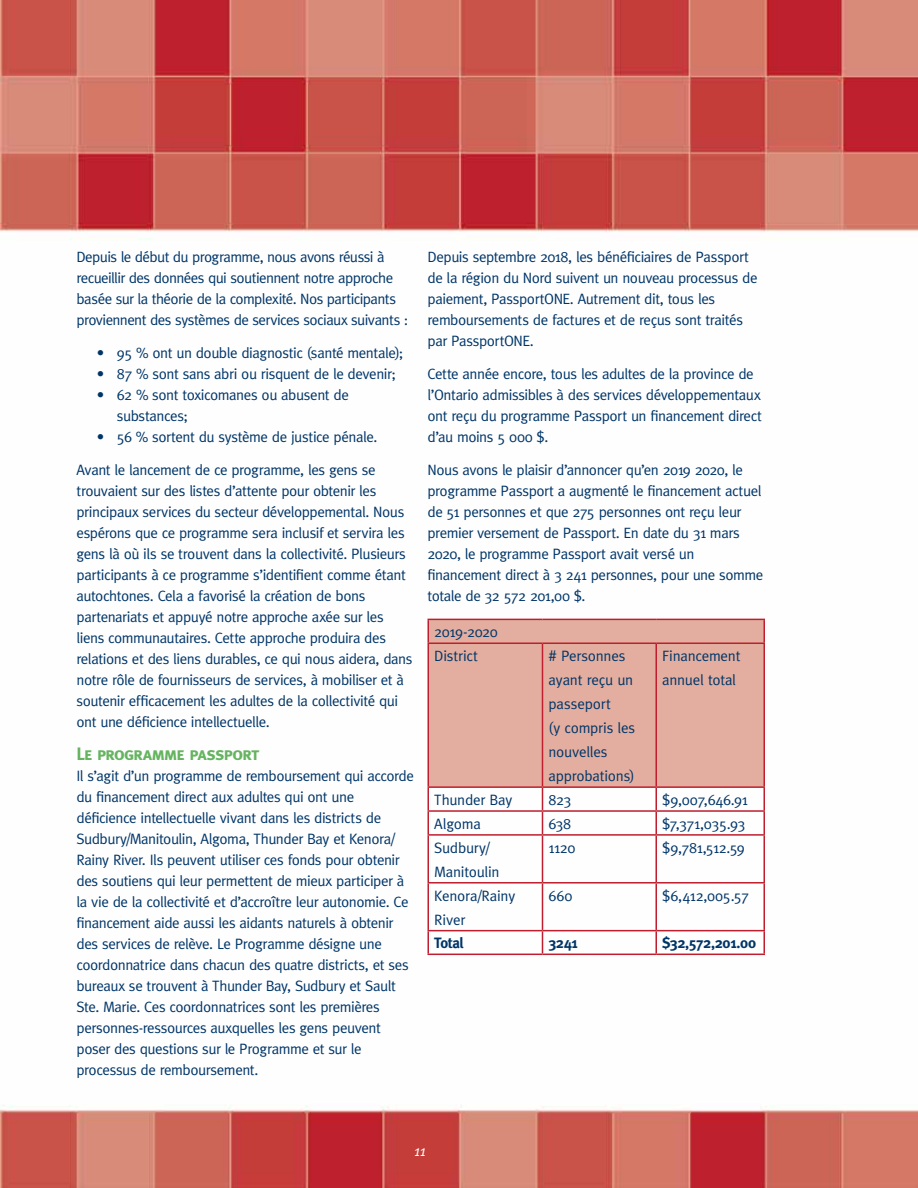
<style>
.page{position:relative;width:918px;height:1188px;background:#fff}
.page>*{position:absolute;margin:0;border:0;box-sizing:border-box;transform-origin:0 0}
.t1{font:18px "Meta Bold Caps";letter-spacing:-.045em;color:#65b460}
.t2{font:15px/21px "Meta";letter-spacing:-.03em;color:#003568}
.t3{font:700 15px "Meta";letter-spacing:-.035em;color:#003568}
.t4{font:italic 15px "Meta";color:#fff}
</style>
<div class="page">
<img style="left:0;top:0;width:918px;height:1188px">
<div style="left:429px;top:620px;width:334px;height:166px;background:#e3ae9f"></div>
<hr style="left:427px;top:619px;width:115px;height:1px;background:#be1e2d">
<hr style="left:427px;top:620px;width:2px;height:23px;background:#be1e2d">
<hr style="left:542px;top:619px;width:114px;height:1px;background:#be1e2d">
<hr style="left:656px;top:619px;width:109px;height:1px;background:#be1e2d">
<hr style="left:763px;top:620px;width:2px;height:23px;background:#be1e2d">
<hr style="left:427px;top:643px;width:115px;height:1px;background:#be1e2d">
<hr style="left:427px;top:644px;width:2px;height:142px;background:#be1e2d">
<hr style="left:542px;top:643px;width:114px;height:1px;background:#be1e2d">
<hr style="left:542px;top:644px;width:1px;height:142px;background:#be1e2d">
<hr style="left:656px;top:643px;width:109px;height:1px;background:#be1e2d">
<hr style="left:655px;top:644px;width:2px;height:142px;background:#be1e2d">
<hr style="left:763px;top:644px;width:2px;height:142px;background:#be1e2d">
<hr style="left:427px;top:786px;width:115px;height:2px;background:#be1e2d">
<hr style="left:427px;top:788px;width:2px;height:22px;background:#be1e2d">
<hr style="left:542px;top:786px;width:114px;height:2px;background:#be1e2d">
<hr style="left:656px;top:786px;width:109px;height:2px;background:#be1e2d">
<hr style="left:655px;top:788px;width:2px;height:22px;background:#be1e2d">
<hr style="left:763px;top:788px;width:2px;height:22px;background:#be1e2d">
<hr style="left:427px;top:810px;width:115px;height:2px;background:#be1e2d">
<hr style="left:427px;top:812px;width:2px;height:22px;background:#be1e2d">
<hr style="left:542px;top:810px;width:114px;height:2px;background:#be1e2d">
<svg style="left:542px;top:788px;width:1px;height:46px"></svg>
<hr style="left:656px;top:810px;width:109px;height:2px;background:#be1e2d">
<hr style="left:655px;top:812px;width:2px;height:22px;background:#be1e2d">
<hr style="left:763px;top:812px;width:2px;height:22px;background:#be1e2d">
<hr style="left:427px;top:834px;width:115px;height:2px;background:#be1e2d">
<hr style="left:427px;top:836px;width:2px;height:46px;background:#be1e2d">
<hr style="left:542px;top:834px;width:114px;height:2px;background:#be1e2d">
<hr style="left:542px;top:836px;width:1px;height:46px;background:#be1e2d">
<hr style="left:656px;top:834px;width:109px;height:2px;background:#be1e2d">
<hr style="left:655px;top:836px;width:2px;height:46px;background:#be1e2d">
<hr style="left:763px;top:836px;width:2px;height:46px;background:#be1e2d">
<hr style="left:427px;top:882px;width:115px;height:2px;background:#be1e2d">
<hr style="left:427px;top:884px;width:2px;height:46px;background:#be1e2d">
<hr style="left:542px;top:882px;width:114px;height:2px;background:#be1e2d">
<hr style="left:542px;top:884px;width:1px;height:46px;background:#be1e2d">
<hr style="left:656px;top:882px;width:109px;height:2px;background:#be1e2d">
<hr style="left:655px;top:884px;width:2px;height:46px;background:#be1e2d">
<hr style="left:763px;top:884px;width:2px;height:46px;background:#be1e2d">
<hr style="left:427px;top:930px;width:115px;height:1px;background:#be1e2d">
<hr style="left:427px;top:931px;width:2px;height:23px;background:#be1e2d">
<hr style="left:542px;top:930px;width:114px;height:1px;background:#be1e2d">
<svg style="left:542px;top:931px;width:1px;height:23px"></svg>
<hr style="left:656px;top:930px;width:109px;height:1px;background:#be1e2d">
<hr style="left:655px;top:931px;width:2px;height:23px;background:#be1e2d">
<hr style="left:763px;top:931px;width:2px;height:23px;background:#be1e2d">
<hr style="left:427px;top:954px;width:115px;height:1px;background:#be1e2d">
<hr style="left:542px;top:954px;width:114px;height:1px;background:#be1e2d">
<hr style="left:656px;top:954px;width:109px;height:1px;background:#be1e2d">
<p class="t2" style="left:76px;top:246px;width:333px">Depuis le début du programme, nous avons réussi à recueillir des données qui soutiennent notre approche basée sur la théorie de la complexité. Nos participants proviennent des systèmes de services sociaux suivants :</p>
<p class="t2" style="left:97px;top:342px;width:308px">• 95 % ont un double diagnostic (santé mentale);</p>
<p class="t2" style="left:97px;top:363px;width:301px">• 87 % sont sans abri ou risquent de le devenir;</p>
<p class="t2" style="left:117px;top:384px;width:233px;text-indent:-20px">• 62 % sont toxicomanes ou abusent de substances;</p>
<p class="t2" style="left:97px;top:426px;width:282px">• 56 % sortent du système de justice pénale.</p>
<p class="t2" style="left:76px;top:459px;width:338px">Avant le lancement de ce programme, les gens se trouvaient sur des listes d’attente pour obtenir les principaux services du secteur développemental. Nous espérons que ce programme sera inclusif et servira les gens là où ils se trouvent dans la collectivité. Plusieurs participants à ce programme s’identifient comme étant autochtones. Cela a favorisé la création de bons partenariats et appuyé notre approche axée sur les liens communautaires. Cette approche produira des relations et des liens durables, ce qui nous aidera, dans notre rôle de fournisseurs de services, à mobiliser et à soutenir efficacement les adultes de la collectivité qui ont une déficience intellectuelle.</p>
<p class="t1" style="left:76px;top:743px;width:185px">Le programme passport</p>
<p class="t2" style="left:76px;top:765px;width:339px">Il s’agit d’un programme de remboursement qui accorde du financement direct aux adultes qui ont une déficience intellectuelle vivant dans les districts de Sudbury/Manitoulin, Algoma, Thunder Bay et Kenora/ Rainy River. Ils peuvent utiliser ces fonds pour obtenir des soutiens qui leur permettent de mieux participer à la vie de la collectivité et d’accroître leur autonomie. Ce financement aide aussi les aidants naturels à obtenir des services de relève. Le Programme désigne une coordonnatrice dans chacun des quatre districts, et ses bureaux se trouvent à Thunder Bay, Sudbury et Sault Ste. Marie. Ces coordonnatrices sont les premières personnes-ressources auxquelles les gens peuvent poser des questions sur le Programme et sur le processus de remboursement.</p>
<p class="t2" style="left:427px;top:246px;width:332px">Depuis septembre 2018, les bénéficiaires de Passport de la région du Nord suivent un nouveau processus de paiement, PassportONE. Autrement dit, tous les remboursements de factures et de reçus sont traités par PassportONE.</p>
<p class="t2" style="left:427px;top:363px;width:336px">Cette année encore, tous les adultes de la province de l’Ontario admissibles à des services développementaux ont reçu du programme Passport un financement direct d’au moins 5 000 $.</p>
<p class="t2" style="left:427px;top:459px;width:337px">Nous avons le plaisir d’annoncer qu’en 2019 2020, le programme Passport a augmenté le financement actuel de 51 personnes et que 275 personnes ont reçu leur premier versement de Passport. En date du 31 mars 2020, le programme Passport avait versé un financement direct à 3 241 personnes, pour une somme totale de 32 572 201,00 $.</p>
<p class="t2" style="left:434px;top:620px;width:65px;line-height:23.9px">2019-2020<br>District</p>
<p class="t2" style="left:549px;top:644px;width:88px;line-height:24px"># Personnes ayant reçu un passeport<br>(y compris les nouvelles approbations)</p>
<p class="t2" style="left:662px;top:644px;width:80px;line-height:24px">Financement annuel total</p>
<p class="t2" style="left:434px;top:789px;width:80px">Thunder Bay</p>
<p class="t2" style="left:549px;top:789px;width:25px">823</p>
<p class="t2" style="left:662px;top:789px;width:87px">$9,007,646.91</p>
<p class="t2" style="left:434px;top:813px;width:48px">Algoma</p>
<p class="t2" style="left:549px;top:813px;width:24px">638</p>
<p class="t2" style="left:662px;top:813px;width:85px">$7,371,035.93</p>
<p class="t2" style="left:434px;top:835px;width:67px;line-height:24px">Sudbury/<br>Manitoulin</p>
<p class="t2" style="left:549px;top:837px;width:28px">1120</p>
<p class="t2" style="left:662px;top:837px;width:84px">$9,781,512.59</p>
<p class="t2" style="left:434px;top:883px;width:83px;line-height:24px">Kenora/Rainy<br>River</p>
<p class="t2" style="left:549px;top:885px;width:25px">660</p>
<p class="t2" style="left:662px;top:885px;width:88px">$6,412,005.57</p>
<p class="t3" style="left:434px;top:934px;width:31px">Total</p>
<p class="t3" style="left:549px;top:934px;width:31px">3241</p>
<p class="t3" style="left:662px;top:934px;width:95px">$32,572,201.00</p>
<p class="t4" style="left:414px;top:1142px;width:13px">11</p>
</div>
